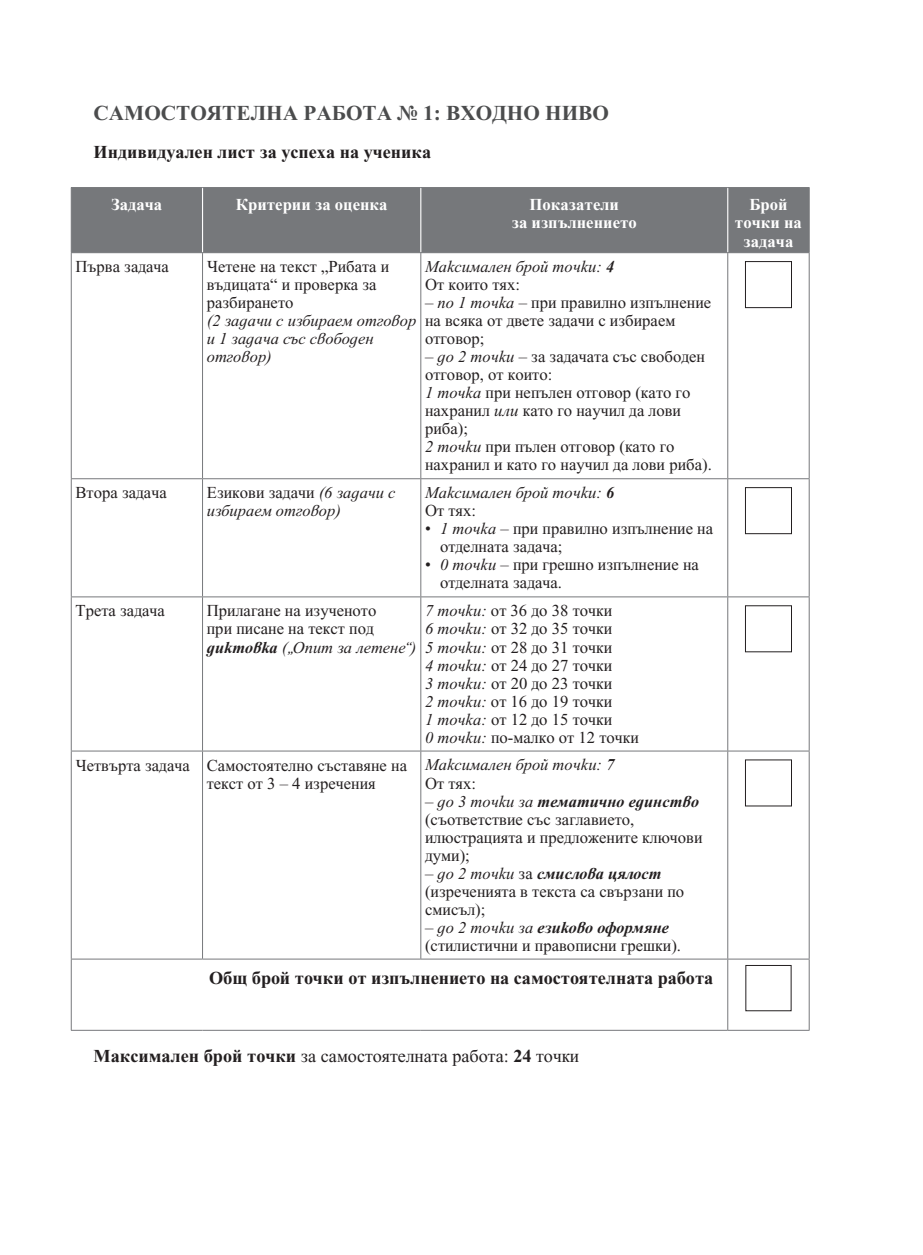
<style>
.page{position:relative;width:923px;height:1255px;background:#fff}
.page>*{position:absolute;margin:0;border:0;box-sizing:border-box;transform-origin:0 0}
.t1{font:700 21px "SP Time ML";color:#4b4c4d}
.t2{font:700 18px "SP Time ML";color:#231f20}
.t3{font:18px "SP Time ML";color:#231f20}
.t4{font:16.5px/18px "SP Time ML";color:#231f20}
.t5{font:italic 16.5px/18px "Tempora Bg";color:#231f20}
.t6{font:italic 700 16.5px "Tempora Bg";color:#231f20}
.t7{font:700 16.5px/18px "SP Time ML";color:#fff;text-align:center}
.s1{font-family:"SP Time ML"}
.s2{font-weight:700}
.s3{font-family:"Tempora Bg";font-style:italic}
.s4{font-style:italic}
.s5{font-family:"SP Time ML";font-weight:400;font-style:normal}
.s6{font-weight:400}
</style>
<div class="page">
<div style="left:72px;top:188px;width:737px;height:64px;background:#76787b"></div>
<hr style="left:202px;top:188px;width:1px;height:64px;background:#fff">
<hr style="left:420px;top:188px;width:1px;height:64px;background:#fff">
<hr style="left:727px;top:188px;width:1px;height:64px;background:#fff">
<hr style="left:71px;top:479px;width:1px;height:117px;background:#76787b">
<hr style="left:809px;top:751px;width:1px;height:207px;background:#76787b">
<hr style="left:71px;top:959px;width:1px;height:70px;background:#76787b">
<hr style="left:71px;top:1029px;width:131px;height:1px;background:#76787b">
<hr style="left:202px;top:1029px;width:219px;height:1px;background:#76787b">
<hr style="left:421px;top:1029px;width:307px;height:1px;background:#76787b">
<hr style="left:202px;top:479px;width:1px;height:117px;background:#76787b">
<hr style="left:202px;top:596px;width:219px;height:1px;background:#76787b">
<hr style="left:420px;top:597px;width:1px;height:153px;background:#76787b">
<hr style="left:421px;top:478px;width:307px;height:1px;background:#76787b">
<hr style="left:420px;top:479px;width:1px;height:117px;background:#76787b">
<hr style="left:421px;top:596px;width:307px;height:1px;background:#76787b">
<hr style="left:421px;top:750px;width:307px;height:1px;background:#76787b">
<hr style="left:727px;top:751px;width:1px;height:207px;background:#76787b">
<hr style="left:421px;top:958px;width:307px;height:1px;background:#76787b">
<hr style="left:202px;top:751px;width:1px;height:207px;background:#76787b">
<hr style="left:728px;top:958px;width:81px;height:1px;background:#76787b">
<hr style="left:727px;top:959px;width:1px;height:70px;background:#76787b">
<hr style="left:809px;top:959px;width:1px;height:70px;background:#76787b">
<hr style="left:728px;top:1029px;width:81px;height:1px;background:#76787b">
<hr style="left:727px;top:597px;width:1px;height:153px;background:#76787b">
<hr style="left:809px;top:597px;width:1px;height:153px;background:#76787b">
<hr style="left:728px;top:750px;width:81px;height:1px;background:#76787b">
<hr style="left:727px;top:479px;width:1px;height:117px;background:#76787b">
<hr style="left:809px;top:479px;width:1px;height:117px;background:#76787b">
<hr style="left:728px;top:596px;width:81px;height:1px;background:#76787b">
<hr style="left:727px;top:253px;width:1px;height:225px;background:#76787b">
<hr style="left:809px;top:253px;width:1px;height:225px;background:#76787b">
<hr style="left:728px;top:478px;width:81px;height:1px;background:#76787b">
<hr style="left:71px;top:187px;width:131px;height:1px;background:#76787b">
<hr style="left:71px;top:188px;width:1px;height:64px;background:#76787b">
<hr style="left:202px;top:187px;width:219px;height:1px;background:#76787b">
<hr style="left:421px;top:187px;width:307px;height:1px;background:#76787b">
<hr style="left:728px;top:187px;width:81px;height:1px;background:#76787b">
<hr style="left:809px;top:188px;width:1px;height:64px;background:#76787b">
<hr style="left:421px;top:252px;width:307px;height:1px;background:#76787b">
<hr style="left:728px;top:252px;width:81px;height:1px;background:#76787b">
<hr style="left:71px;top:252px;width:131px;height:1px;background:#76787b">
<hr style="left:71px;top:253px;width:1px;height:225px;background:#76787b">
<hr style="left:71px;top:478px;width:131px;height:1px;background:#76787b">
<hr style="left:202px;top:252px;width:219px;height:1px;background:#76787b">
<hr style="left:202px;top:253px;width:1px;height:225px;background:#76787b">
<hr style="left:420px;top:253px;width:1px;height:225px;background:#76787b">
<hr style="left:202px;top:478px;width:219px;height:1px;background:#76787b">
<hr style="left:71px;top:596px;width:131px;height:1px;background:#76787b">
<hr style="left:71px;top:597px;width:1px;height:153px;background:#76787b">
<hr style="left:202px;top:597px;width:1px;height:153px;background:#76787b">
<hr style="left:71px;top:750px;width:131px;height:1px;background:#76787b">
<hr style="left:71px;top:751px;width:1px;height:207px;background:#76787b">
<hr style="left:202px;top:750px;width:219px;height:1px;background:#76787b">
<hr style="left:420px;top:751px;width:1px;height:207px;background:#76787b">
<hr style="left:71px;top:958px;width:131px;height:1px;background:#76787b">
<hr style="left:202px;top:958px;width:219px;height:1px;background:#76787b">
<div style="left:745px;top:261px;width:47px;height:47px;border:1px solid #231f20"></div>
<div style="left:745px;top:487px;width:47px;height:47px;border:1px solid #231f20"></div>
<div style="left:745px;top:605px;width:47px;height:47px;border:1px solid #231f20"></div>
<div style="left:745px;top:759px;width:47px;height:47px;border:1px solid #231f20"></div>
<div style="left:745px;top:965px;width:46px;height:46px;border:1px solid #231f20"></div>
<p class="t1" style="left:94px;top:99px;width:517px">САМОСТОЯТЕЛНА РАБОТА № 1: ВХОДНО НИВО</p>
<p class="t2" style="left:94px;top:140px;width:339px">Индивидуален лист за успеха на ученика</p>
<p class="t7" style="left:111px;top:195px;width:52px">Задача</p>
<p class="t7" style="left:236px;top:195px;width:153px">Критерии за оценка</p>
<p class="t7" style="left:512px;top:195px;width:127px">Показатели<br>за изпълнението</p>
<p class="t7" style="left:735px;top:195px;width:69px">Брой точки на задача</p>
<p class="t4" style="left:75px;top:257px;width:95px">Първа задача</p>
<p class="t4" style="left:207px;top:257px;width:184px">Четене на текст „Рибата и въдицата“ и проверка за разбирането</p>
<p class="t5" style="left:207px;top:312px;width:211px"><span class="s1">(</span>2 задачи с избираем отговор и 1 задача със свободен отговор<span class="s1">)</span></p>
<p class="t5" style="left:425px;top:258px;width:191px">Максимален брой точки: <span class="s2">4</span></p>
<p class="t4" style="left:425px;top:275px;width:96px">От които тях:</p>
<p class="t4" style="left:425px;top:293px;width:288px">– <span class="s3">по 1 точка</span> – при правилно изпълнение на всяка от двете задачи с избираем отговор;</p>
<p class="t4" style="left:425px;top:347px;width:288px">– <span class="s3">до 2 точки</span> – за задачата със свободен отговор, от които:<br><span class="s3">1 точка</span> при непълен отговор (като го нахранил <span class="s4">или</span> като го научил да лови риба);<br><span class="s3">2 точки</span> при пълен отговор (като го нахранил и като го научил да лови риба).</p>
<p class="t4" style="left:75px;top:483px;width:93px">Втора задача</p>
<p class="t4" style="left:207px;top:483px;width:190px">Езикови задачи <span class="s4">(</span><span class="s3">6 задачи с</span></p>
<p class="t5" style="left:207px;top:502px;width:136px">избираем отговор<span class="s1">)</span></p>
<p class="t4" style="left:75px;top:601px;width:91px">Трета задача</p>
<p class="t4" style="left:207px;top:601px;width:171px">Прилагане на изученото при писане на текст под</p>
<p class="t5" style="left:207px;top:638px;width:211px"><span class="s2">диктовка</span> („Опит за летене“)</p>
<p class="t5" style="left:425px;top:483px;width:191px">Максимален брой точки: <span class="s2">6</span></p>
<p class="t4" style="left:425px;top:501px;width:52px">От тях:</p>
<p class="t4" style="left:440px;top:519px;width:275px;text-indent:-15px">• <span class="s3">1 точка</span> – при правилно изпълнение на отделната задача;</p>
<p class="t4" style="left:440px;top:555px;width:260px;text-indent:-15px">• <span class="s3">0 точки</span> – при грешно изпълнение на отделната задача.</p>
<p class="t4" style="left:425px;top:601px;width:215px"><span class="s3">7 точки:</span> от 36 до 38 точки<br><span class="s3">6 точки:</span> от 32 до 35 точки<br><span class="s3">5 точки:</span> от 28 до 31 точки<br><span class="s3">4 точки:</span> от 24 до 27 точки<br><span class="s3">3 точки:</span> от 20 до 23 точки<br><span class="s3">2 точки:</span> от 16 до 19 точки<br><span class="s3">1 точка:</span> от 12 до 15 точки<br><span class="s3">0 точки:</span> по-малко от 12 точки</p>
<p class="t4" style="left:207px;top:755px;width:202px;text-indent:-131px">Четвърта задача Самостоятелно съставяне на текст от 3 – 4 изречения</p>
<p class="t5" style="left:425px;top:756px;width:191px">Максимален брой точки: <span class="s2">7</span></p>
<p class="t4" style="left:425px;top:773px;width:52px">От тях:</p>
<p class="t6" style="left:425px;top:792px;width:275px"><span class="s5">–</span> <span class="s6">до 3 точки за</span> тематично единство</p>
<p class="t4" style="left:425px;top:809px;width:279px">(съответствие със заглавието, илюстрацията и предложените ключови думи);</p>
<p class="t6" style="left:425px;top:864px;width:238px"><span class="s5">–</span> <span class="s6">до 2 точки</span> <span class="s5">за</span> смислова цялост</p>
<p class="t4" style="left:425px;top:881px;width:261px">(изреченията в текста са свързани по смисъл);</p>
<p class="t6" style="left:425px;top:918px;width:245px"><span class="s5">–</span> <span class="s6">до 2 точки за</span> езиково оформяне</p>
<p class="t4" style="left:425px;top:935px;width:257px">(стилистични и правописни грешки).</p>
<p class="t2" style="left:209px;top:964px;width:505px">Общ брой точки от изпълнението на самостоятелната работа</p>
<p class="t3" style="left:94px;top:1042px;width:487px"><span class="s2">Максимален брой точки</span> за самостоятелната работа: <span class="s2">24</span> точки</p>
</div>
